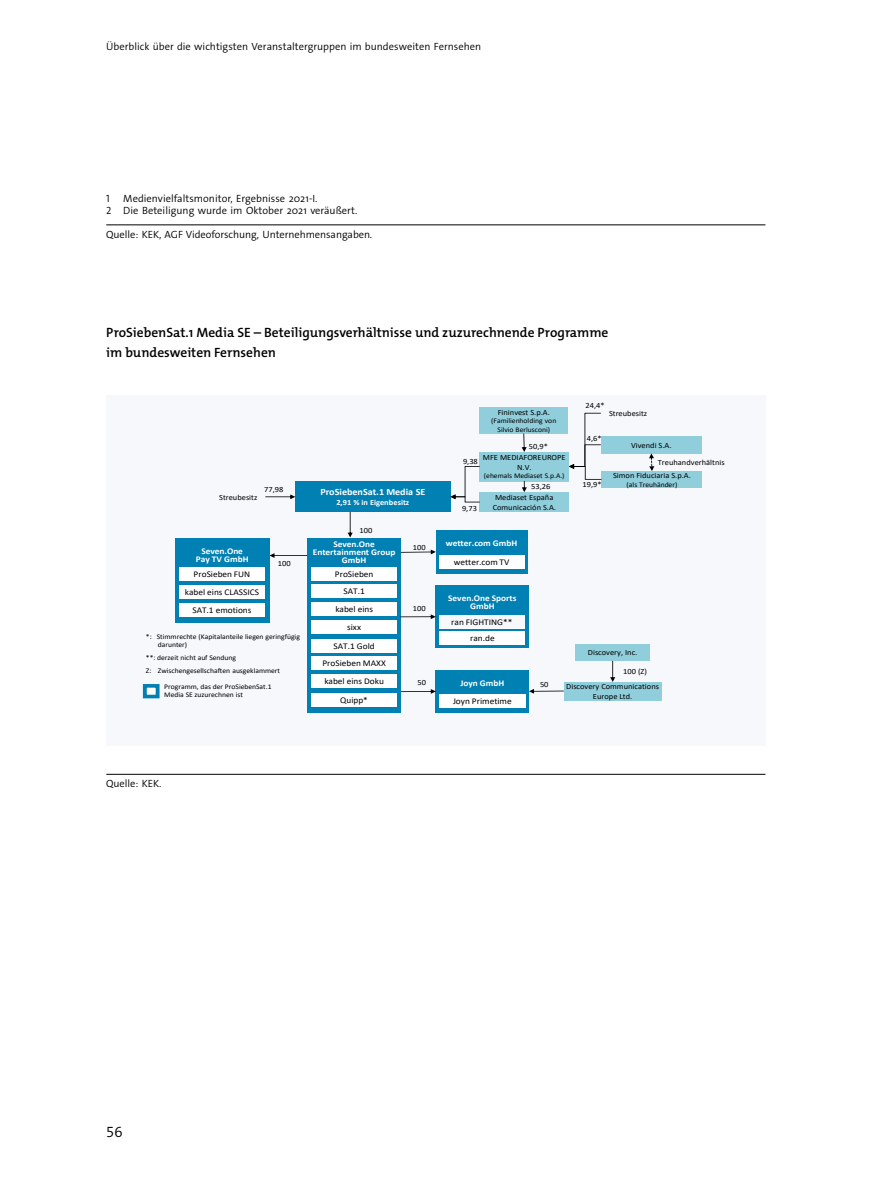
<style>
.page{position:relative;width:893px;height:1191px;background:#fff}
.page>*{position:absolute;margin:0;border:0;box-sizing:border-box;transform-origin:0 0}
.t1{font:300 15px "The Sans Os F";color:#000}
.G_H2_Abstand{font:600 13.5px/20.2px "The Mix Os F";color:#000}
.G_Linie_darüber{font:300 10.5px "The Sans Os F";letter-spacing:-.005em;color:#000}
.Tabellenfußnoten{font:300 10.5px "The Sans Os F";letter-spacing:.005em;color:#000}
.t2{font:700 9.6px "Calibri";color:#fff;scale:1.06 1}
.t3{font:8.85px/18.1px "Calibri";color:#000;text-align:center;scale:1.06 1}
.t4{font:700 8.85px/8.4px "Calibri";color:#fff;text-align:center;scale:1.06 1}
.t5{font:7.95px/9.6px "Calibri";color:#000;text-align:center;scale:1.06 1}
.t6{font:700 7.95px "Calibri";color:#fff;scale:1.06 1}
.t7{font:7.2px/8.6px "Calibri";letter-spacing:-.005em;color:#000;scale:1.06 1}
.s1{font-weight:400;color:#000}
.s2{font-weight:700;color:#fff}
</style>
<div class="page">
<hr style="left:106px;top:225px;width:659px;height:1px;background:#000">
<hr style="left:106px;top:774px;width:659px;height:1px;background:#000">
<div style="left:106px;top:396px;width:659px;height:350px;background:#f6f8fc"></div>
<div style="left:295px;top:481px;width:155px;height:31px;background:#0080b3"></div>
<svg style="left:269px;top:553px;width:38px;height:5px"></svg>
<div style="left:307px;top:538px;width:94px;height:174px;background:#0080b3"></div>
<div style="left:312px;top:567px;width:85px;height:14px;background:#fff"></div>
<div style="left:312px;top:602px;width:85px;height:14px;background:#fff"></div>
<div style="left:312px;top:620px;width:85px;height:14px;background:#fff"></div>
<div style="left:311px;top:584px;width:86px;height:14px;background:#fff"></div>
<div style="left:145px;top:686px;width:13px;height:10px;background:#fff"></div>
<div style="left:143px;top:684px;width:16px;height:14px;border:4px solid #0080b3"></div>
<div style="left:175px;top:538px;width:94px;height:85px;background:#0080b3"></div>
<div style="left:179px;top:567px;width:85px;height:14px;background:#fff"></div>
<div style="left:179px;top:585px;width:85px;height:14px;background:#fff"></div>
<div style="left:179px;top:603px;width:85px;height:14px;background:#fff"></div>
<div style="left:312px;top:638px;width:85px;height:14px;background:#fff"></div>
<div style="left:312px;top:656px;width:85px;height:14px;background:#fff"></div>
<div style="left:312px;top:674px;width:85px;height:14px;background:#fff"></div>
<div style="left:436px;top:585px;width:93px;height:63px;background:#0080b3"></div>
<div style="left:439px;top:615px;width:85px;height:13px;background:#f6f8fc"></div>
<div style="left:436px;top:530px;width:91px;height:43px;background:#0080b3"></div>
<div style="left:439px;top:555px;width:85px;height:14px;background:#fff"></div>
<div style="left:312px;top:693px;width:85px;height:14px;background:#fff"></div>
<div style="left:436px;top:670px;width:93px;height:42px;background:#0080b3"></div>
<div style="left:439px;top:694px;width:87px;height:14px;background:#fff"></div>
<div style="left:564px;top:682px;width:97px;height:18px;background:#90cedc"></div>
<div style="left:575px;top:644px;width:75px;height:17px;background:#90cedc"></div>
<svg style="left:610px;top:661px;width:5px;height:21px"></svg>
<div style="left:440px;top:631px;width:85px;height:14px;background:#fff"></div>
<div style="left:480px;top:452px;width:89px;height:29px;background:#90cedc"></div>
<div style="left:480px;top:407px;width:88px;height:26px;background:#90cedc"></div>
<div style="left:601px;top:436px;width:101px;height:17px;background:#90cedc"></div>
<div style="left:601px;top:471px;width:101px;height:16px;background:#90cedc"></div>
<svg style="left:649px;top:453px;width:5px;height:18px"></svg>
<svg style="left:522px;top:433px;width:5px;height:19px"></svg>
<svg style="left:348px;top:512px;width:5px;height:25px"></svg>
<svg style="left:400px;top:614px;width:36px;height:5px"></svg>
<div style="left:480px;top:492px;width:89px;height:20px;background:#90cedc"></div>
<svg style="left:522px;top:481px;width:5px;height:11px"></svg>
<svg style="left:450px;top:466px;width:30px;height:36px"></svg>
<svg style="left:265px;top:494px;width:30px;height:5px"></svg>
<svg style="left:401px;top:549px;width:35px;height:5px"></svg>
<svg style="left:401px;top:689px;width:35px;height:5px"></svg>
<svg style="left:529px;top:689px;width:35px;height:4px"></svg>
<svg style="left:569px;top:413px;width:32px;height:67px"></svg>
<h3 class="G_Linie_darüber" style="left:106px;top:40px;width:376px">Überblick über die wichtigsten Veranstaltergruppen im bundesweiten Fernsehen</h3>
<p class="Tabellenfußnoten" style="left:106px;top:191px;width:5px">1</p>
<p class="Tabellenfußnoten" style="left:123px;top:191px;width:196px">Medienvielfaltsmonitor, Ergebnisse 2021-I.</p>
<p class="Tabellenfußnoten" style="left:106px;top:204px;width:253px">2 Die Beteiligung wurde im Oktober 2021 veräußert.</p>
<p class="G_Linie_darüber" style="left:106px;top:227px;width:267px">Quelle: KEK, AGF Videoforschung, Unternehmensangaben.</p>
<p class="G_H2_Abstand" style="left:106px;top:322px;width:504px">ProSiebenSat.1 Media SE – Beteiligungsverhältnisse und zuzurechnende Programme im bundesweiten Fernsehen</p>
<p class="t5" style="left:264px;top:484px;width:20px">77,98</p>
<p class="t5" style="left:219px;top:492px;width:38px">Streubesitz</p>
<p class="t4" style="left:196px;top:546px;width:51px">Seven.One<br>Pay TV GmbH</p>
<p class="t3" style="left:185px;top:565px;width:71px">ProSieben FUN kabel eins CLASSICS<br>SAT.1 emotions</p>
<p class="t5" style="left:278px;top:558px;width:14px">100</p>
<p class="t7" style="left:158px;top:632px;width:136px;text-indent:-12px">*: Stimmrechte (Kapitalanteile liegen geringfügig darunter)</p>
<p class="t7" style="left:146px;top:651px;width:128px;line-height:12.9px">**: derzeit nicht auf Sendung<br>Z: Zwischengesellschaften ausgeklammert</p>
<p class="t7" style="left:164px;top:682px;width:103px">Programm, das der ProSiebenSat.1<br>Media SE zuzurechnen ist</p>
<p class="t2" style="left:320px;top:485px;width:101px">ProSiebenSat.1 Media SE</p>
<p class="t6" style="left:336px;top:497px;width:70px">2,91 % in Eigenbesitz</p>
<p class="t5" style="left:360px;top:525px;width:14px">100</p>
<p class="t5" style="left:586px;top:401px;width:20px">24,4*</p>
<p class="t5" style="left:498px;top:407px;width:51px">Fininvest S.p.A.</p>
<p class="t7" style="left:491px;top:416px;width:63px;text-align:center">(Familienholding von<br>Silvio Berlusconi)</p>
<p class="t5" style="left:529px;top:441px;width:20px">50,9*</p>
<p class="t5" style="left:631px;top:440px;width:40px">Vivendi S.A.</p>
<p class="t5" style="left:613px;top:470px;width:75px">Simon Fiduciaria S.p.A.</p>
<p class="t7" style="left:627px;top:480px;width:49px">(als Treuhänder)</p>
<p class="t5" style="left:609px;top:408px;width:38px">Streubesitz</p>
<p class="t5" style="left:587px;top:433px;width:15px">4,6*</p>
<p class="t5" style="left:583px;top:480px;width:20px">19,9*</p>
<p class="t5" style="left:483px;top:452px;width:80px">MFE MEDIAFOREUROPE<br>N.V.</p>
<p class="t7" style="left:484px;top:471px;width:78px">(ehemals Mediaset S.p.A.)</p>
<p class="t5" style="left:463px;top:456px;width:16px">9,38</p>
<p class="t5" style="left:658px;top:457px;width:65px">Treuhandverhältnis</p>
<p class="t5" style="left:531px;top:481px;width:20px">53,26</p>
<p class="t5" style="left:462px;top:503px;width:16px">9,73</p>
<p class="t5" style="left:493px;top:492px;width:61px">Mediaset España<br>Comunicación S.A.</p>
<p class="t4" style="left:313px;top:539px;width:79px">Seven.One<br>Entertainment Group<br>GmbH</p>
<p class="t3" style="left:335px;top:564px;width:38px">ProSieben</p>
<p class="t3" style="left:335px;top:600px;width:37px">kabel eins sixx</p>
<p class="t3" style="left:343px;top:582px;width:22px">SAT.1</p>
<p class="t3" style="left:322px;top:636px;width:61px">SAT.1 Gold<br>ProSieben MAXX kabel eins Doku</p>
<p class="t3" style="left:340px;top:691px;width:28px">Quipp*</p>
<p class="t5" style="left:413px;top:542px;width:14px">100</p>
<p class="t4" style="left:446px;top:533px;width:69px;line-height:19.2px">wetter.com GmbH <span class="s1">wetter.com TV</span></p>
<p class="t5" style="left:413px;top:603px;width:14px">100</p>
<p class="t5" style="left:417px;top:677px;width:10px">50</p>
<p class="t4" style="left:448px;top:593px;width:66px">Seven.One Sports<br>GmbH</p>
<p class="t3" style="left:451px;top:612px;width:59px">ran FIGHTING**</p>
<p class="t3" style="left:470px;top:629px;width:25px">ran.de</p>
<p class="t5" style="left:588px;top:647px;width:48px">Discovery, Inc.</p>
<p class="t5" style="left:623px;top:666px;width:24px">100 (Z)</p>
<p class="t3" style="left:453px;top:673px;width:57px"><span class="s2">Joyn GmbH<br></span>Joyn Primetime</p>
<p class="t5" style="left:540px;top:679px;width:10px">50</p>
<p class="t5" style="left:566px;top:681px;width:89px">Discovery Communications<br>Europe Ltd.</p>
<p class="G_Linie_darüber" style="left:106px;top:777px;width:56px">Quelle: KEK.</p>
<h1 class="t1" style="left:106px;top:1122px;width:18px">56</h1>
</div>
